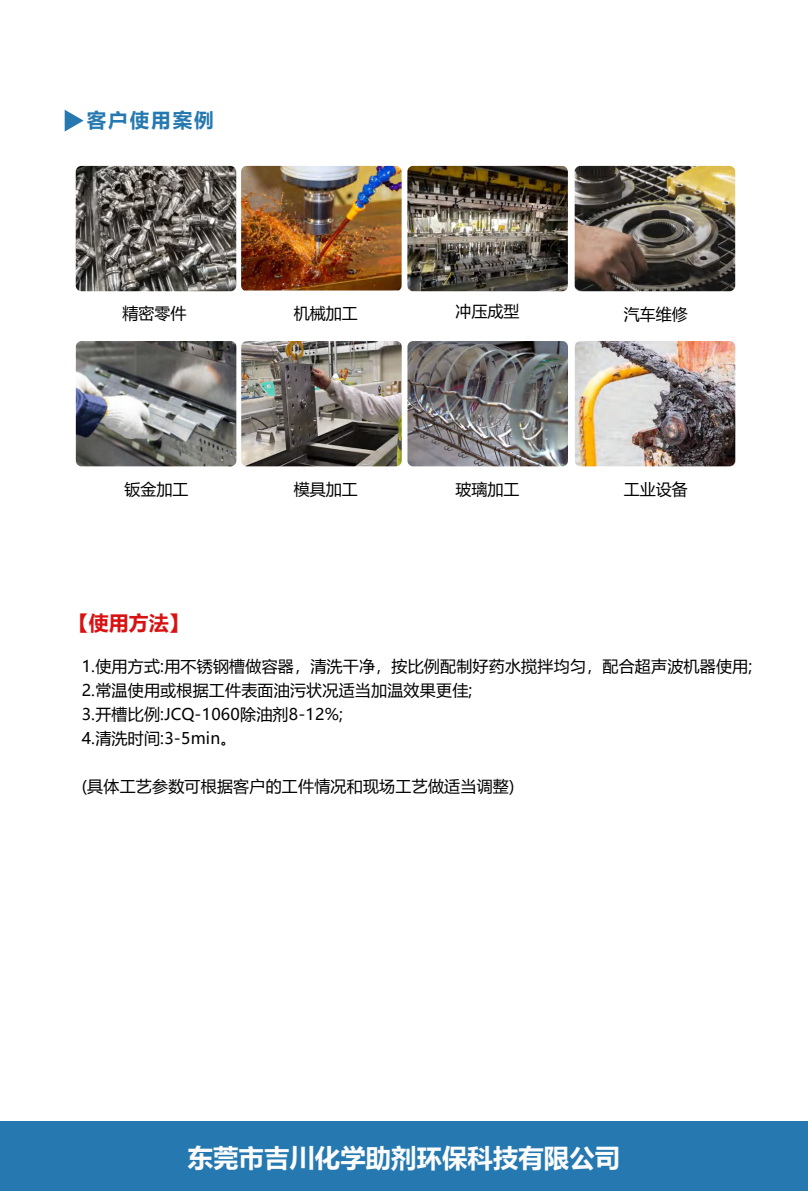
<style>
.page{position:relative;width:808px;height:1191px;background:#fff}
.page>*{position:absolute;margin:0;border:0;box-sizing:border-box;transform-origin:0 0}
.t1{font:700 25.4px "Microsoft Ya Hei";color:#fcfcfc}
.t2{font:700 20px "Microsoft Ya Hei";color:#d81212}
.t3{font:700 19.6px "Microsoft Ya Hei";letter-spacing:.1em;color:#2679b0}
.t4{font:16px/24px "Microsoft Ya Hei";letter-spacing:.015em;color:#000}
</style>
<div class="page">
<svg style="left:65px;top:110px;width:19px;height:22px"></svg>
<div style="left:0;top:1121px;width:808px;height:70px;background:#2679b0"></div>
<img style="left:575px;top:341px;width:160px;height:125px">
<img style="left:407px;top:341px;width:161px;height:125px">
<img style="left:76px;top:166px;width:160px;height:125px">
<img style="left:241px;top:166px;width:161px;height:124px">
<img style="left:407px;top:166px;width:161px;height:125px">
<img style="left:575px;top:166px;width:160px;height:125px">
<img style="left:241px;top:341px;width:161px;height:125px">
<img style="left:76px;top:341px;width:160px;height:125px">
<p class="t3" style="left:87px;top:107px;width:128px">客户使用案例</p>
<p class="t4" style="left:455px;top:299px;width:65px">冲压成型</p>
<p class="t4" style="left:123px;top:301px;width:65px">精密零件</p>
<p class="t4" style="left:624px;top:301px;width:65px">汽车维修</p>
<p class="t4" style="left:294px;top:301px;width:65px">机械加工</p>
<p class="t4" style="left:125px;top:477px;width:65px">钣金加工</p>
<p class="t4" style="left:294px;top:477px;width:65px">模具加工</p>
<p class="t2" style="left:69px;top:608px;width:122px">【使用方法】</p>
<p class="t4" style="left:455px;top:477px;width:66px">玻璃加工</p>
<p class="t4" style="left:624px;top:477px;width:65px">工业设备</p>
<p class="t4" style="left:82px;top:653px;width:672px">1.使用方式:用不锈钢槽做容器，清洗干净，按比例配制好药水搅拌均匀，配合超声波机器使用;<br>2.常温使用或根据工件表面油污状况适当加温效果更佳;<br>3.开槽比例:JCQ-1060除油剂8-12%;<br>4.清洗时间:3-5min。</p>
<p class="t4" style="left:82px;top:773px;width:434px">(具体工艺参数可根据客户的工件情况和现场工艺做适当调整)</p>
<h1 class="t1" style="left:188px;top:1140px;width:434px">东莞市吉川化学助剂环保科技有限公司</h1>
</div>
